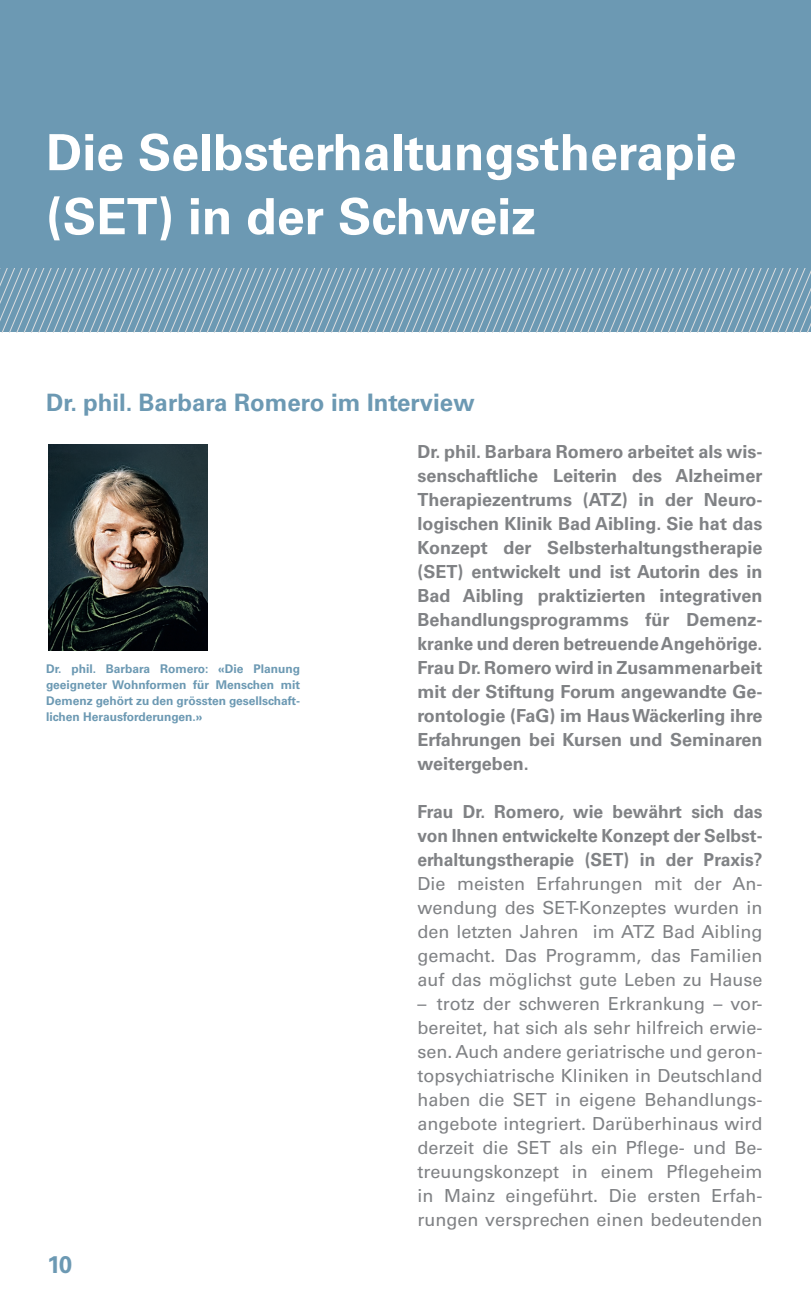
<style>
.page{position:relative;width:811px;height:1308px;background:#fff}
.page>*{position:absolute;margin:0;border:0;box-sizing:border-box;transform-origin:0 0}
.t1{font:700 50px/64px "Univers";color:#fff}
.t2{font:700 24px "Univers";color:#6c99b3}
.t3{font:700 18px/24px "Univers";color:#808285}
.t4{font:18px/24px "Univers";color:#808285;text-align:justify}
.t5{font:700 12px/16px "Univers";color:#6c99b3;text-align:justify}
</style>
<div class="page">
<div style="left:0;top:0;width:809px;height:332px;background:#6c99b3"></div>
<hr style="left:809px;top:0;width:2px;height:332px;background:#6c99b3">
<svg style="left:0;top:268px;width:811px;height:64px"></svg>
<img style="left:48px;top:444px;width:159px;height:206px">
<h1 class="t1" style="left:46px;top:121px;width:691px">Die Selbsterhaltungstherapie (SET) in der Schweiz</h1>
<h2 class="t2" style="left:46px;top:388px;width:430px">Dr. phil. Barbara Romero im Interview</h2>
<p class="t5" style="left:46px;top:661px;width:256px">Dr. phil. Barbara Romero: «Die Planung geeigneter Wohnformen für Menschen mit Demenz gehört zu den grössten gesellschaft&shy;lichen Herausforderungen.»</p>
<h2 class="t2" style="left:47px;top:1250px;width:27px">10</h2>
<p class="t3" style="left:417px;top:439px;width:346px">Dr. phil. Barbara Romero arbeitet als wis-- senschaftliche Leiterin des Alzheimer Therapiezentrums (ATZ) in der Neuro&shy;logischen Klinik Bad Aibling. Sie hat das Konzept der Selbsterhaltungstherapie (SET) entwickelt und ist Autorin des in Bad Aibling praktizierten integrativen Behandlungsprogramms für Demenz&shy;kranke und deren betreuende Angehörige.<br>Frau Dr. Romero wird in Zusammenarbeit mit der Stiftung Forum angewandte Ge&shy;rontologie (FaG) im Haus Wäckerling ihre Erfahrungen bei Kursen und Seminaren weitergeben.</p>
<p class="t3" style="left:417px;top:799px;width:346px;text-align:justify">Frau Dr. Romero, wie bewährt sich das von Ihnen entwickelte Konzept der Selbst&shy;erhaltungstherapie (SET) in der Praxis?</p>
<p class="t4" style="left:417px;top:871px;width:346px">Die meisten Erfahrungen mit der An&shy;wendung des SET-Konzeptes wurden in den letzten Jahren im ATZ Bad Aibling gemacht. Das Programm, das Familien auf das möglichst gute Leben zu Hause</p>
<p class="t4" style="left:417px;top:991px;width:347px">– trotz der schweren Erkrankung – vor&shy;bereitet, hat sich als sehr hilfreich erwie&shy;sen. Auch andere geriatrische und geron&shy;topsychiatrische Kliniken in Deutschland haben die SET in eigene Behandlungs&shy;angebote integriert. Darüberhinaus wird derzeit die SET als ein Pflege- und Be&shy;treuungskonzept in einem Pflegeheim in Mainz eingeführt. Die ersten Erfah&shy;rungen versprechen einen bedeutenden</p>
</div>
